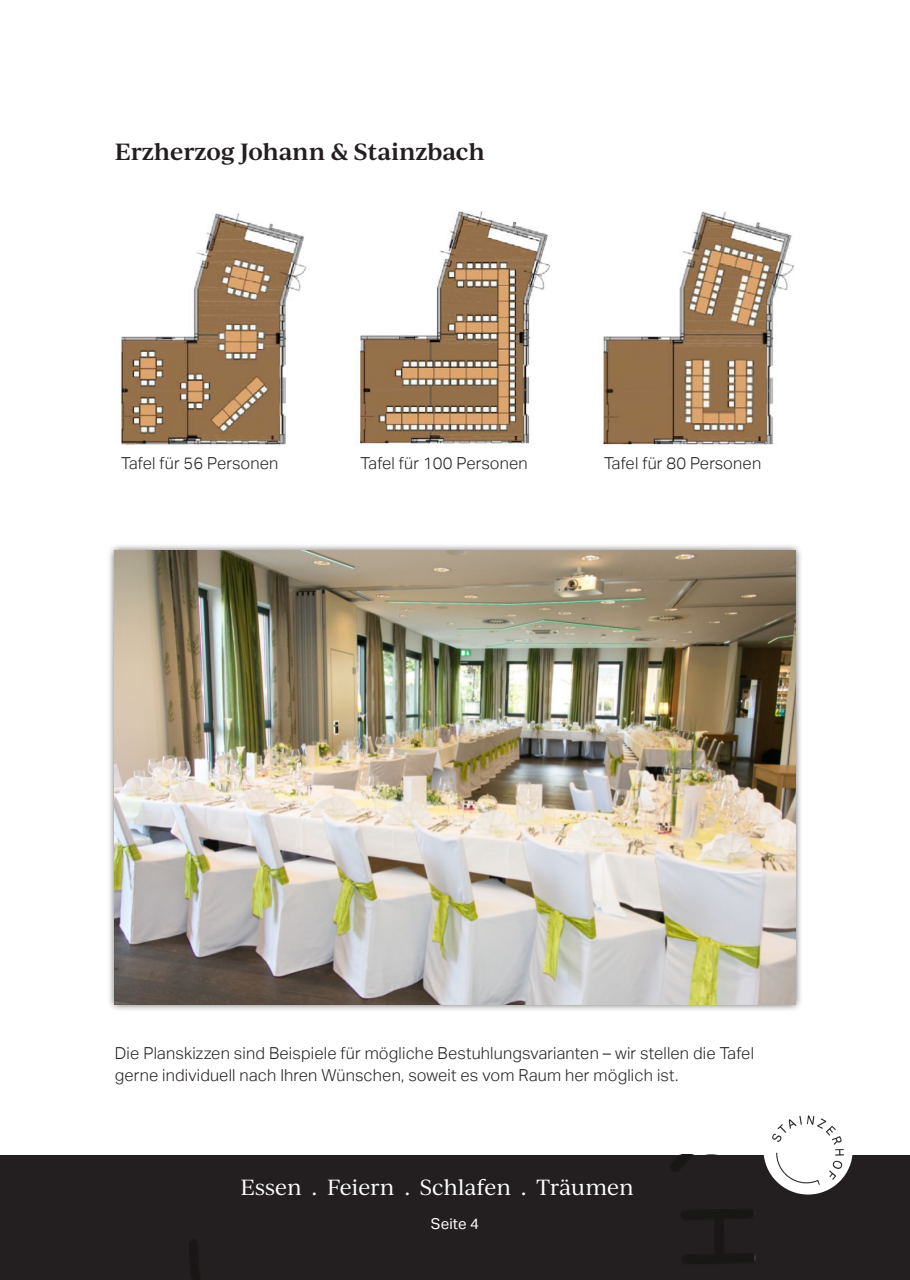
<style>
.page{position:relative;width:910px;height:1280px;background:#fff}
.page>*{position:absolute;margin:0;border:0;box-sizing:border-box;transform-origin:0 0}
.t1{font:600 22.5px "Ivy Journal";color:#231f20}
.t2{font:21px "Ivy Journal";color:#fff}
.t3{font:300 16.5px "Aktiv Grotesk";letter-spacing:.01em;color:#231f20}
.t4{font:15px "Aktiv Grotesk";letter-spacing:.01em;color:#fff}
</style>
<div class="page">
<div style="left:0;top:1155px;width:910px;height:125px;background:#231f20"></div>
<img style="left:189px;top:1155px;width:567px;height:125px">
<img style="left:763px;top:1115px;width:90px;height:80px">
<img style="left:359px;top:211px;width:192px;height:235px">
<img style="left:120px;top:213px;width:187px;height:233px">
<img style="left:602px;top:211px;width:192px;height:235px">
<div style="left:107px;top:543px;width:696px;height:469px;background:#231f20;opacity:.75"></div>
<img style="left:115px;top:551px;width:680px;height:453px">
<p class="t1" style="left:115px;top:135px;width:372px">Erzherzog Johann &amp; Stainzbach</p>
<p class="t3" style="left:121px;top:454px;width:159px">Tafel für 56 Personen</p>
<p class="t3" style="left:361px;top:454px;width:169px">Tafel für 100 Personen</p>
<p class="t3" style="left:604px;top:454px;width:159px">Tafel für 80 Personen</p>
<p class="t3" style="left:115px;top:1043px;width:641px">Die Planskizzen sind Beispiele für mögliche Bestuhlungsvarianten – wir stellen die Tafel</p>
<p class="t3" style="left:115px;top:1066px;width:565px">gerne individuell nach Ihren Wünschen, soweit es vom Raum her möglich ist.</p>
<p class="t2" style="left:241px;top:1173px;width:395px">Essen . Feiern . Schlafen . Träumen</p>
<p class="t4" style="left:431px;top:1215px;width:50px">Seite 4</p>
</div>
